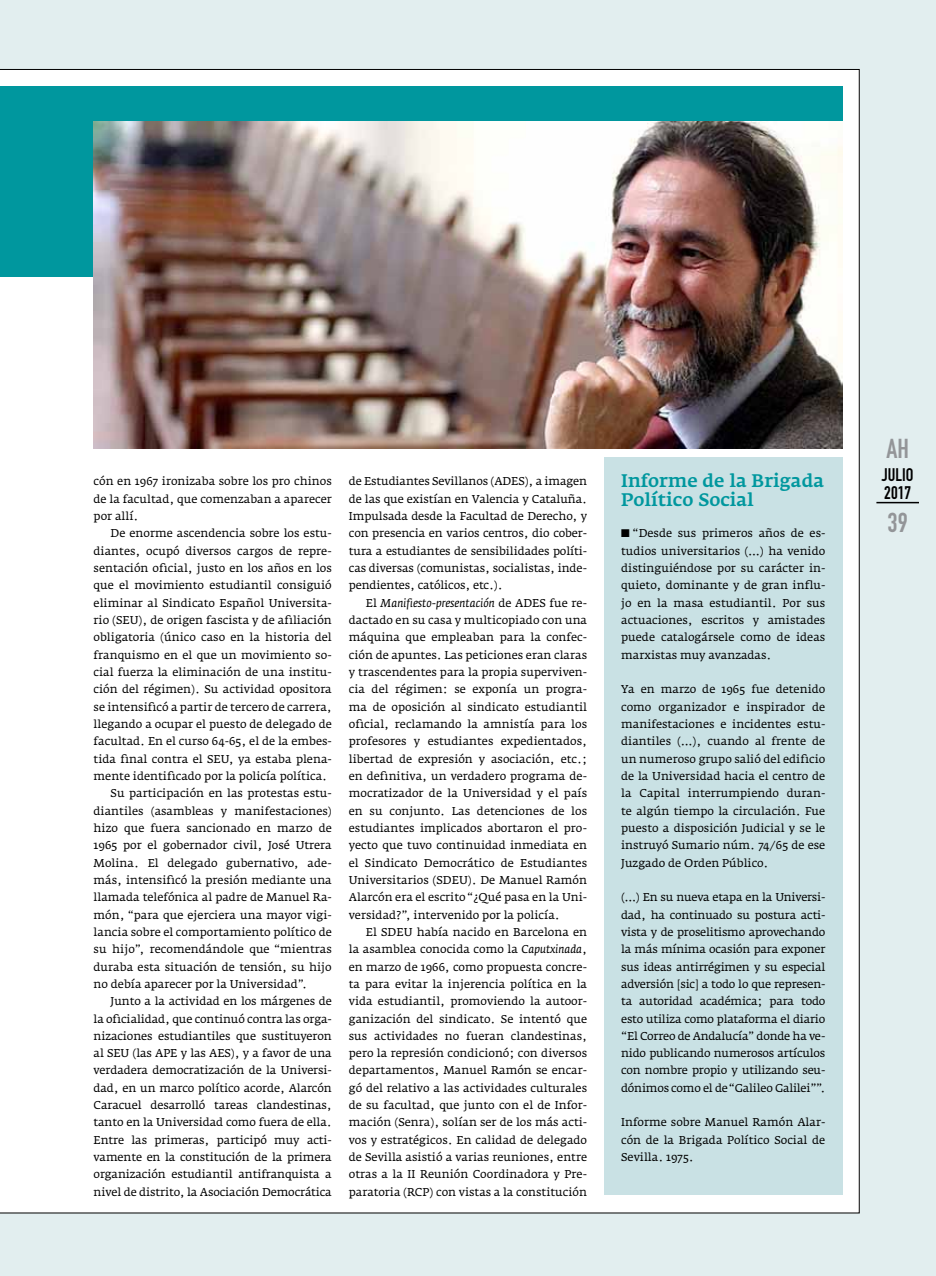
<style>
.page{position:relative;width:936px;height:1276px;background:#fff}
.page>*{position:absolute;margin:0;border:0;box-sizing:border-box;transform-origin:0 0}
.t1{font:27px "DIN Engschrift";color:#939598}
.t2{font:500 18px/19.5px "Fedra Serif A";color:#00979e}
.t3{font:18px/18px "DIN Engschrift";color:#000}
.t4{font:11.25px/17.4px "Fedra Serif A";color:#000;text-align:justify}
.s1{font-style:italic}
</style>
<div class="page">
<div style="left:0;top:0;width:935px;height:1276px;background:#e2eeef"></div>
<div style="left:0;top:69px;width:859px;height:1144px;background:#fff"></div>
<div style="left:0;top:87px;width:842px;height:190px;background:#00979e"></div>
<div style="left:604px;top:457px;width:238px;height:738px;background:#c9e1e4"></div>
<img style="left:94px;top:121px;width:748px;height:328px">
<hr style="left:876px;top:502px;width:42px;height:1px;background:#000">
<p class="t4" style="left:94px;top:473px;width:240px">cón en 1967 ironizaba sobre los pro chinos de la facultad, que comenzaban a aparecer por allí.</p>
<p class="t4" style="left:111px;top:524px;width:223px">De enorme ascendencia sobre los estu-</p>
<p class="t4" style="left:94px;top:542px;width:240px">diantes, ocupó diversos cargos de repre-</p>
<p class="t4" style="left:94px;top:559px;width:240px">sentación oficial, justo en los años en los</p>
<p class="t4" style="left:94px;top:576px;width:240px">que el movimiento estudiantil consiguió</p>
<p class="t4" style="left:94px;top:594px;width:240px">eliminar al Sindicato Español Universita-</p>
<p class="t4" style="left:94px;top:611px;width:240px">rio (SEU), de origen fascista y de afiliación</p>
<p class="t4" style="left:94px;top:628px;width:240px">obligatoria (único caso en la historia del</p>
<p class="t4" style="left:94px;top:646px;width:240px">franquismo en el que un movimiento so-</p>
<p class="t4" style="left:94px;top:663px;width:240px">cial fuerza la eliminación de una institu-</p>
<p class="t4" style="left:94px;top:680px;width:240px">ción del régimen). Su actividad opositora</p>
<p class="t4" style="left:94px;top:698px;width:240px">se intensificó a partir de tercero de carrera,</p>
<p class="t4" style="left:94px;top:715px;width:240px">llegando a ocupar el puesto de delegado de</p>
<p class="t4" style="left:94px;top:732px;width:240px">facultad. En el curso 64-65, el de la embes-</p>
<p class="t4" style="left:94px;top:750px;width:240px">tida final contra el SEU, ya estaba plena-</p>
<p class="t4" style="left:94px;top:767px;width:235px">mente identificado por la policía política.</p>
<p class="t4" style="left:111px;top:784px;width:223px">Su participación en las protestas estu-</p>
<p class="t4" style="left:94px;top:802px;width:240px">diantiles (asambleas y manifestaciones)</p>
<p class="t4" style="left:94px;top:819px;width:240px">hizo que fuera sancionado en marzo de</p>
<p class="t4" style="left:94px;top:836px;width:240px">1965 por el gobernador civil, José Utrera</p>
<p class="t4" style="left:94px;top:854px;width:240px">Molina. El delegado gubernativo, ade-</p>
<p class="t4" style="left:94px;top:871px;width:240px">más, intensificó la presión mediante una</p>
<p class="t4" style="left:94px;top:888px;width:240px">llamada telefónica al padre de Manuel Ra-</p>
<p class="t4" style="left:94px;top:906px;width:240px">món, “para que ejerciera una mayor vigi-</p>
<p class="t4" style="left:94px;top:923px;width:240px">lancia sobre el comportamiento político de</p>
<p class="t4" style="left:94px;top:940px;width:240px">su hijo”, recomendándole que “mientras</p>
<p class="t4" style="left:94px;top:958px;width:240px">duraba esta situación de tensión, su hijo</p>
<p class="t4" style="left:94px;top:975px;width:215px">no debía aparecer por la Universidad”.</p>
<p class="t4" style="left:111px;top:992px;width:223px">Junto a la actividad en los márgenes de</p>
<p class="t4" style="left:94px;top:1010px;width:240px">la oficialidad, que continuó contra las orga-</p>
<p class="t4" style="left:94px;top:1027px;width:240px">nizaciones estudiantiles que sustituyeron</p>
<p class="t4" style="left:94px;top:1044px;width:240px">al SEU (las APE y las AES), y a favor de una</p>
<p class="t4" style="left:94px;top:1062px;width:240px">verdadera democratización de la Universi-</p>
<p class="t4" style="left:94px;top:1079px;width:240px">dad, en un marco político acorde, Alarcón</p>
<p class="t4" style="left:94px;top:1096px;width:240px">Caracuel desarrolló tareas clandestinas,</p>
<p class="t4" style="left:94px;top:1114px;width:240px">tanto en la Universidad como fuera de ella.</p>
<p class="t4" style="left:94px;top:1131px;width:240px">Entre las primeras, participó muy acti-</p>
<p class="t4" style="left:94px;top:1148px;width:240px">vamente en la constitución de la primera</p>
<p class="t4" style="left:94px;top:1166px;width:240px">organización estudiantil antifranquista a</p>
<p class="t4" style="left:94px;top:1183px;width:240px">nivel de distrito, la Asociación Democrática</p>
<p class="t4" style="left:349px;top:473px;width:240px">de Estudiantes Sevillanos (ADES), a imagen de las que existían en Valencia y Cataluña.<br>Impulsada desde la Facultad de Derecho, y con presencia en varios centros, dio cober&shy;tura a estudiantes de sensibilidades políti&shy;cas diversas (comunistas, socialistas, inde&shy;pendientes, católicos, etc.).</p>
<p class="t4" style="left:349px;top:594px;width:240px;text-indent:17px">El <span class="s1">Manifiesto-presentación</span> de ADES fue re&shy;dactado en su casa y multicopiado con una máquina que empleaban para la confec&shy;ción de apuntes. Las peticiones eran claras y trascendentes para la propia superviven&shy;cia del régimen: se exponía un progra&shy;ma de oposición al sindicato estudiantil oficial, reclamando la amnistía para los profesores y estudiantes expedientados, libertad de expresión y asociación, etc.; en definitiva, un verdadero programa de&shy;mocratizador de la Universidad y el país en su conjunto. Las detenciones de los estudiantes implicados abortaron el pro&shy;yecto que tuvo continuidad inmediata en el Sindicato Democrático de Estudiantes Universitarios (SDEU). De Manuel Ramón Alarcón era el escrito “¿Qué pasa en la Uni&shy;versidad?”, intervenido por la policía.</p>
<p class="t4" style="left:349px;top:923px;width:240px;text-indent:17px">El SDEU había nacido en Barcelona en la asamblea conocida como la <span class="s1">Caputxinada</span>, en marzo de 1966, como propuesta concre&shy;ta para evitar la injerencia política en la vida estudiantil, promoviendo la autoor&shy;ganización del sindicato. Se intentó que sus actividades no fueran clandestinas, pero la represión condicionó; con diversos departamentos, Manuel Ramón se encar&shy;gó del relativo a las actividades culturales de su facultad, que junto con el de Infor&shy;mación (Senra), solían ser de los más acti&shy;vos y estratégicos. En calidad de delegado de Sevilla asistió a varias reuniones, entre otras a la II Reunión Coordinadora y Pre&shy;paratoria (RCP) con vistas a la constitución</p>
<h2 class="t2" style="left:621px;top:471px;width:204px">Informe de la Brigada<br>Político Social</h2>
<p class="t4" style="left:621px;top:524px;width:206px;text-indent:11px">“Desde sus primeros años de es&shy;tudios universitarios (…) ha venido distinguiéndose por su carácter in&shy;quieto, dominante y de gran influ&shy;jo en la masa estudiantil. Por sus actuaciones, escritos y amistades puede catalogársele como de ideas marxistas muy avanzadas.</p>
<p class="t4" style="left:621px;top:680px;width:206px">Ya en marzo de 1965 fue detenido como organizador e inspirador de manifestaciones e incidentes estu&shy;diantiles (…), cuando al frente de un numeroso grupo salió del edificio de la Universidad hacia el centro de la Capital interrumpiendo duran&shy;te algún tiempo la circulación. Fue puesto a disposición Judicial y se le instruyó Sumario núm. 74/65 de ese Juzgado de Orden Público.</p>
<p class="t4" style="left:621px;top:888px;width:206px">(…) En su nueva etapa en la Universi&shy;dad, ha continuado su postura acti&shy;vista y de proselitismo aprovechando la más mínima ocasión para exponer sus ideas antirrégimen y su especial adversión [sic] a todo lo que represen&shy;ta autoridad académica; para todo esto utiliza como plataforma el diario “El Correo de Andalucía” donde ha ve&shy;nido publicando numerosos artículos con nombre propio y utilizando seu&shy;dónimos como el de “Galileo Galilei””.</p>
<p class="t4" style="left:621px;top:1114px;width:206px">Informe sobre Manuel Ramón Alar&shy;cón de la Brigada Político Social de Sevilla. 1975.</p>
<h1 class="t1" style="left:886px;top:433px;width:24px">AH</h1>
<h2 class="t3" style="left:881px;top:466px;width:33px">julio<br>2017</h2>
<h1 class="t1" style="left:887px;top:506px;width:22px">39</h1>
</div>
